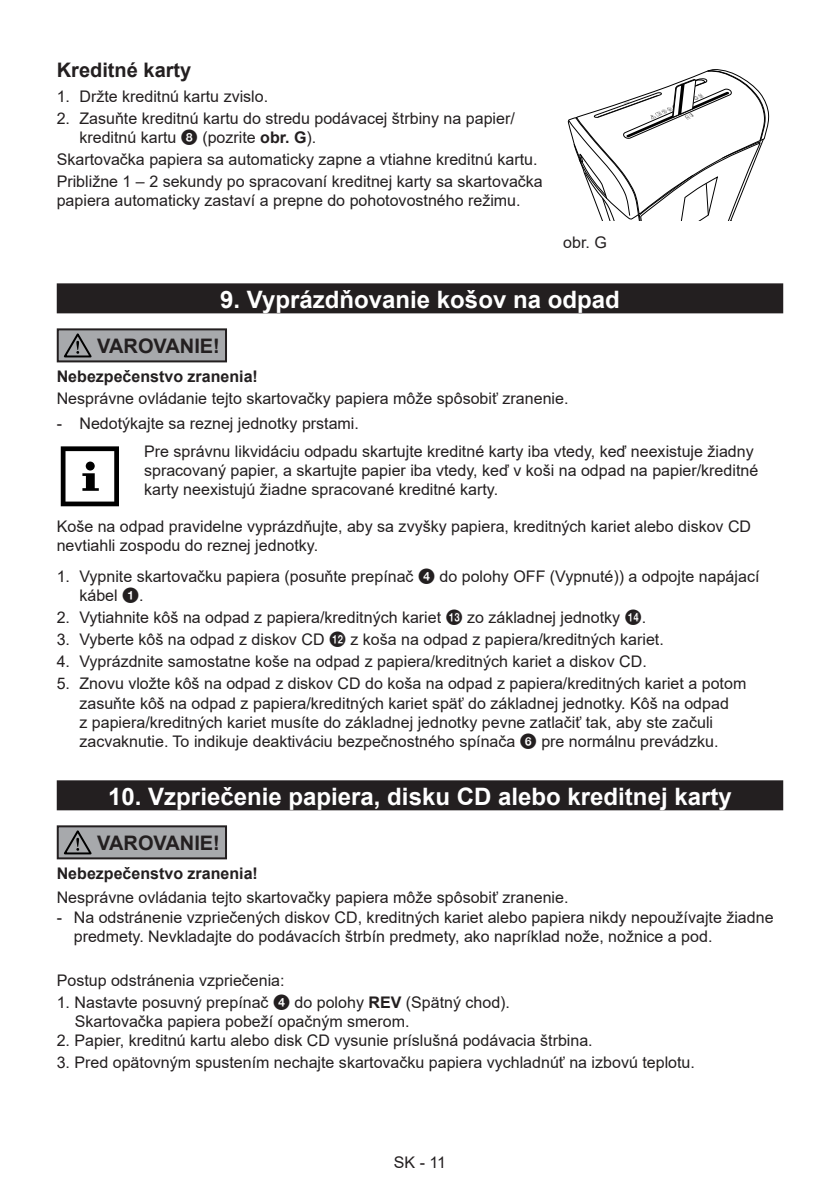
<style>
.page{position:relative;width:840px;height:1191px;background:#fff}
.page>*{position:absolute;margin:0;border:0;box-sizing:border-box;transform-origin:0 0}
.t1{font:700 24px "Arial";color:#fff}
.t2{font:700 20px "Arial";color:#231f20}
.t3{font:16px/19.2px "Arial";color:#231f20}
.t4{font:700 16px "Arial";color:#231f20}
.s1{font-family:"Zz 2"}
.s2{font-weight:700}
</style>
<div class="page">
<div style="left:57px;top:283px;width:725px;height:30px;background:#231f20"></div>
<div style="left:57px;top:780px;width:725px;height:30px;background:#231f20"></div>
<svg style="left:567px;top:69px;width:201px;height:152px"></svg>
<div style="left:58px;top:329px;width:168px;height:32px;background:#a7a9ac"></div>
<svg style="left:63px;top:333px;width:29px;height:25px"></svg>
<div style="left:57px;top:328px;width:170px;height:34px;border:2px solid #231f20"></div>
<svg style="left:61px;top:446px;width:58px;height:60px"></svg>
<div style="left:58px;top:826px;width:168px;height:32px;background:#a7a9ac"></div>
<svg style="left:63px;top:830px;width:29px;height:25px"></svg>
<div style="left:57px;top:825px;width:170px;height:34px;border:2px solid #231f20"></div>
<p class="t2" style="left:57px;top:59px;width:136px">Kreditné karty</p>
<p class="t3" style="left:57px;top:87px;width:213px">1. Držte kreditnú kartu zvislo.</p>
<p class="t3" style="left:79px;top:109px;width:436px;text-indent:-23px">2. Zasuňte kreditnú kartu do stredu podávacej štrbiny na papier/ kreditnú kartu <span class="s1">8</span> (pozrite <span class="s2">obr. G</span>).</p>
<p class="t3" style="left:57px;top:149px;width:487px;line-height:22px">Skartovačka papiera sa automaticky zapne a vtiahne kreditnú kartu.<br>Približne 1 – 2 sekundy po spracovaní kreditnej karty sa skartovačka</p>
<p class="t3" style="left:57px;top:191px;width:465px">papiera automaticky zastaví a prepne do pohotovostného režimu.</p>
<p class="t3" style="left:563px;top:233px;width:45px">obr. G</p>
<h1 class="t1" style="left:220px;top:286px;width:401px">9. Vyprázdňovanie košov na odpad</h1>
<p class="t2" style="left:97px;top:335px;width:124px">VAROVANIE!</p>
<p class="t4" style="left:57px;top:367px;width:202px">Nebezpečenstvo zranenia!</p>
<p class="t3" style="left:57px;top:388px;width:513px">Nesprávne ovládanie tejto skartovačky papiera môže spôsobiť zranenie.</p>
<p class="t3" style="left:144px;top:409px;width:610px;line-height:28.2px;text-indent:-87px">- Nedotýkajte sa reznej jednotky prstami.<br>Pre správnu likvidáciu odpadu skartujte kreditné karty iba vtedy, keď neexistuje žiadny</p>
<p class="t3" style="left:144px;top:461px;width:615px">spracovaný papier, a skartujte papier iba vtedy, keď v koši na odpad na papier/kreditné karty neexistujú žiadne spracované kreditné karty.</p>
<p class="t3" style="left:57px;top:517px;width:695px">Koše na odpad pravidelne vyprázdňujte, aby sa zvyšky papiera, kreditných kariet alebo diskov CD nevtiahli zospodu do reznej jednotky.</p>
<p class="t3" style="left:79px;top:567px;width:681px;text-indent:-23px">1. Vypnite skartovačku papiera (posuňte prepínač <span class="s1">4</span> do polohy OFF (Vypnuté)) a odpojte napájací kábel <span class="s1">1</span>.</p>
<p class="t3" style="left:57px;top:608px;width:590px">2. Vytiahnite kôš na odpad z papiera/kreditných kariet <span class="s1">qd</span> zo základnej jednotky <span class="s1">qf</span>.</p>
<p class="t3" style="left:57px;top:630px;width:608px">3. Vyberte kôš na odpad z diskov CD <span class="s1">qs</span> z koša na odpad z papiera/kreditných kariet.</p>
<p class="t3" style="left:57px;top:652px;width:591px">4. Vyprázdnite samostatne koše na odpad z papiera/kreditných kariet a diskov CD.</p>
<p class="t3" style="left:79px;top:674px;width:668px;text-indent:-23px">5. Znovu vložte kôš na odpad z diskov CD do koša na odpad z papiera/kreditných kariet a potom zasuňte kôš na odpad z papiera/kreditných kariet späť do základnej jednotky. Kôš na odpad<br>z papiera/kreditných kariet musíte do základnej jednotky pevne zatlačiť tak, aby ste začuli zacvaknutie. To indikuje deaktiváciu bezpečnostného spínača <span class="s1">6</span> pre normálnu prevádzku.</p>
<h1 class="t1" style="left:108px;top:783px;width:624px">10. Vzpriečenie papiera, disku CD alebo kreditnej karty</h1>
<p class="t2" style="left:97px;top:832px;width:124px">VAROVANIE!</p>
<p class="t4" style="left:57px;top:864px;width:202px">Nebezpečenstvo zranenia!</p>
<p class="t3" style="left:57px;top:888px;width:513px">Nesprávne ovládania tejto skartovačky papiera môže spôsobiť zranenie.</p>
<p class="t3" style="left:74px;top:907px;width:701px;text-indent:-17px">- Na odstránenie vzpriečených diskov CD, kreditných kariet alebo papiera nikdy nepoužívajte žiadne predmety. Nevkladajte do podávacích štrbín predmety, ako napríklad nože, nožnice a pod.</p>
<p class="t3" style="left:57px;top:970px;width:229px">Postup odstránenia vzpriečenia:</p>
<p class="t3" style="left:75px;top:992px;width:436px;text-indent:-18px">1. Nastavte posuvný prepínač <span class="s1">4</span> do polohy <span class="s2">REV</span> (Spätný chod).<br>Skartovačka papiera pobeží opačným smerom.</p>
<p class="t3" style="left:57px;top:1031px;width:537px">2. Papier, kreditnú kartu alebo disk CD vysunie príslušná podávacia štrbina.</p>
<p class="t3" style="left:57px;top:1053px;width:639px">3. Pred opätovným spustením nechajte skartovačku papiera vychladnúť na izbovú teplotu.</p>
<p class="t3" style="left:393px;top:1153px;width:54px">SK - 11</p>
</div>
